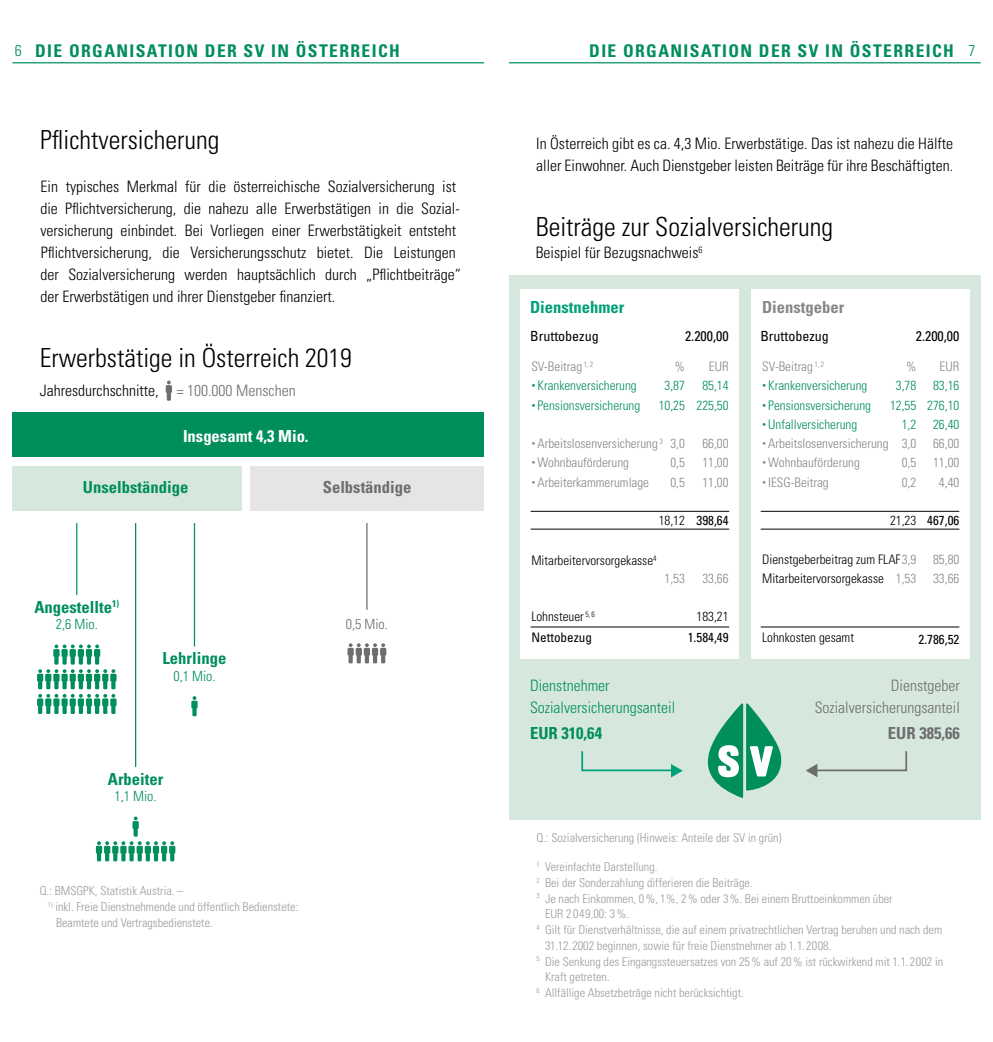
<style>
.page{position:relative;width:993px;height:1042px;background:#fff}
.page>*{position:absolute;margin:0;border:0;box-sizing:border-box;transform-origin:0 0}
.t1{font:300 condensed 26.25px "Univers";color:#000}
.t2{font:700 condensed 17.5px "Univers";letter-spacing:.08em;color:#008e5b}
.t3{font:700 condensed 16.62px "Univers";color:#008e5b}
.t4{font:700 condensed 16.62px "Univers";color:#6e6e6e}
.t5{font:700 condensed 16.62px "Univers";color:#fff}
.t6{font:700 condensed 16.62px "Univers";color:#00a078}
.t7{font:700 condensed 16.62px "Univers";color:#868786}
.t8{font:300 condensed 15.75px/21.9px "Univers";color:#000}
.t9{font:300 condensed 15.75px/21.9px "Univers";color:#008e5b}
.t10{font:300 condensed 15.75px/21.9px "Univers";color:#6e6e6e;text-align:right}
.t11{font:condensed 14px "Univers";color:#000}
.t12{font:300 condensed 14px "Univers";color:#008e5b}
.t13{font:300 condensed 14px "Univers";color:#6e6e6e}
.t14{font:300 condensed 13.12px/19.2px "Univers";color:#868786;text-align:justify}
.t15{font:300 condensed 13.12px/19.2px "Univers";color:#000;text-align:right}
.t16{font:300 condensed 13.12px/19.2px "Univers";color:#008e5b;text-align:center}
.t17{font:condensed 13.12px "Univers";color:#000}
.t18{font:300 condensed 12.25px/15.8px "Univers";color:#9c9c9d}
.s1{font-weight:300;font-size:15.75px}
.s2{color:#6e6e6e}
.s3{color:#868786}
.s4{font-family:"Montserrat";font-weight:700;font-stretch:normal}
.s5{font-weight:400}
.s6{font-family:"Montserrat";font-weight:700;font-stretch:normal;color:#008e5b}
.s7{color:#008e5b}
</style>
<div class="page">
<svg style="left:37px;top:644px;width:79px;height:70px"></svg>
<svg style="left:347px;top:643px;width:39px;height:20px"></svg>
<svg style="left:191px;top:696px;width:6px;height:20px"></svg>
<svg style="left:96px;top:816px;width:79px;height:45px"></svg>
<hr style="left:76px;top:523px;width:1px;height:72px;background:#008e5b">
<hr style="left:366px;top:523px;width:1px;height:87px;background:#6e6e6e">
<hr style="left:194px;top:523px;width:1px;height:123px;background:#008e5b">
<hr style="left:135px;top:523px;width:1px;height:244px;background:#008e5b">
<svg style="left:166px;top:381px;width:6px;height:20px"></svg>
<div style="left:12px;top:412px;width:472px;height:45px;background:#008e5b"></div>
<div style="left:12px;top:466px;width:229px;height:44px;background:#d6e7de"></div>
<div style="left:250px;top:466px;width:234px;height:44px;background:#e5e5e5"></div>
<hr style="left:509px;top:62px;width:471px;height:1px;background:#008e5b">
<hr style="left:12px;top:62px;width:472px;height:1px;background:#008e5b">
<div style="left:508px;top:275px;width:472px;height:545px;background:#d6e7de"></div>
<div style="left:520px;top:289px;width:218px;height:370px;background:#fff"></div>
<div style="left:750px;top:289px;width:218px;height:370px;background:#fff"></div>
<hr style="left:530px;top:511px;width:199px;height:1px;background:#000">
<hr style="left:760px;top:511px;width:198px;height:1px;background:#000">
<hr style="left:760px;top:529px;width:198px;height:1px;background:#000">
<hr style="left:760px;top:627px;width:198px;height:1px;background:#000">
<hr style="left:530px;top:529px;width:199px;height:1px;background:#000">
<hr style="left:530px;top:627px;width:199px;height:1px;background:#000">
<svg style="left:806px;top:751px;width:101px;height:26px"></svg>
<svg style="left:581px;top:703px;width:201px;height:95px"></svg>
<h2 class="t2" style="left:15px;top:40px;width:386px"><span class="s1">6</span> DIE ORGANISATION DER SV IN ÖSTERREICH</h2>
<h2 class="t2" style="left:589px;top:40px;width:388px">DIE ORGANISATION DER SV IN ÖSTERREICH <span class="s1">7</span></h2>
<h1 class="t1" style="left:40px;top:124px;width:181px">Pflichtversicherung</h1>
<p class="t8" style="left:40px;top:176px;width:422px">Ein typisches Merkmal für die österreichische Sozialversicherung ist die Pflichtversicherung, die nahezu alle Erwerbstätigen in die Sozial&shy;versicherung einbindet. Bei Vorliegen einer Erwerbstätigkeit entsteht Pflichtversicherung, die Versicherungsschutz bietet. Die Leistungen der Sozialversicherung werden hauptsächlich durch „Pflichtbeiträge“ der Erwerbstätigen und ihrer Dienstgeber finanziert.</p>
<h1 class="t1" style="left:40px;top:342px;width:313px">Erwerbstätige in Österreich 2019</h1>
<p class="t8" style="left:40px;top:380px;width:257px">Jahresdurchschnitte, <span class="s2">= 100.000 Menschen</span></p>
<h3 class="t5" style="left:183px;top:425px;width:127px">Insgesamt 4,3 Mio.</h3>
<h3 class="t3" style="left:83px;top:477px;width:107px">Unselbständige</h3>
<h3 class="t4" style="left:323px;top:477px;width:90px">Selbständige</h3>
<h3 class="t3" style="left:34px;top:596px;width:86px">Angestellte<sup>1)</sup></h3>
<p class="t12" style="left:56px;top:616px;width:43px">2,6 Mio.</p>
<p class="t13" style="left:346px;top:616px;width:43px">0,5 Mio.</p>
<h3 class="t3" style="left:162px;top:648px;width:65px">Lehrlinge</h3>
<p class="t12" style="left:173px;top:667px;width:43px">0,1 Mio.</p>
<h3 class="t3" style="left:108px;top:768px;width:57px">Arbeiter</h3>
<p class="t12" style="left:115px;top:788px;width:43px">1,1 Mio.</p>
<p class="t18" style="left:40px;top:883px;width:145px">Q.: BMSGPK, Statistik Austria. –</p>
<p class="t18" style="left:56px;top:898px;width:244px;text-indent:-8px"><sup>1)</sup> inkl. Freie Dienstnehmende und öffentlich Bedienstete:<br>Beamtete und Vertragsbedienstete.</p>
<p class="t8" style="left:536px;top:132px;width:418px">In Österreich gibt es ca. 4,3 Mio. Erwerbstätige. Das ist nahezu die Hälfte aller Einwohner. Auch Dienstgeber leisten Beiträge für ihre Beschäftigten.</p>
<h1 class="t1" style="left:535px;top:211px;width:299px">Beiträge zur Sozialversicherung</h1>
<p class="t8" style="left:535px;top:241px;width:168px">Beispiel für Bezugsnachweis<sup>6</sup></p>
<h3 class="t6" style="left:530px;top:297px;width:96px">Dienstnehmer</h3>
<p class="t11" style="left:530px;top:327px;width:70px">Bruttobezug</p>
<h3 class="t7" style="left:761px;top:297px;width:84px">Dienstgeber</h3>
<p class="t11" style="left:760px;top:327px;width:70px">Bruttobezug</p>
<p class="t11" style="left:684px;top:327px;width:45px">2.200,00</p>
<p class="t11" style="left:915px;top:327px;width:45px">2.200,00</p>
<p class="t16" style="left:531px;top:357px;width:110px;text-align:left"><span class="s3">SV-Beitrag</span> <sup>1,</sup> <sup>2<br></sup><span class="s4">·</span> Krankenversicherung <span class="s4">·</span> Pensionsversicherung</p>
<p class="t14" style="left:531px;top:434px;width:133px;text-align:left"><span class="s4">·</span> Arbeitslosenversicherung <sup>3 </sup><span class="s4">·</span> Wohnbauförderung<br><span class="s4">·</span> Arbeiterkammerumlage</p>
<p class="t14" style="left:674px;top:357px;width:12px">%</p>
<p class="t16" style="left:658px;top:376px;width:28px">3,87<br>10,25</p>
<p class="t14" style="left:670px;top:434px;width:16px">3,0<br>0,5<br>0,5</p>
<p class="t15" style="left:658px;top:511px;width:28px">18,12</p>
<p class="t15" style="left:531px;top:550px;width:127px">Mitarbeitervorsorgekasse<sup>4</sup></p>
<p class="t14" style="left:708px;top:357px;width:21px">EUR</p>
<p class="t16" style="left:696px;top:376px;width:34px">85,14<br>225,50</p>
<p class="t14" style="left:702px;top:434px;width:28px">66,00<br>11,00<br>11,00</p>
<p class="t17" style="left:696px;top:512px;width:34px">398,64</p>
<p class="t15" style="left:531px;top:606px;width:65px;line-height:21px;text-align:left">Lohnsteuer <sup>5,</sup> <sup>6<br></sup><span class="s5">Nettobezug</span></p>
<p class="t14" style="left:702px;top:568px;width:28px">33,66</p>
<p class="t15" style="left:696px;top:607px;width:34px">183,21</p>
<p class="t17" style="left:687px;top:629px;width:42px">1.584,49</p>
<p class="t14" style="left:664px;top:568px;width:22px">1,53</p>
<p class="t9" style="left:530px;top:675px;width:147px">Dienstnehmer<br>Sozialversicherungsanteil</p>
<h3 class="t3" style="left:530px;top:723px;width:74px">EUR 310,64</h3>
<p class="t14" style="left:761px;top:357px;width:128px;text-align:left">SV-Beitrag <sup>1,</sup> <sup>2<br></sup><span class="s6">·</span> <span class="s7">Krankenversicherung<br></span><span class="s6">·</span> <span class="s7">Pensionsversicherung<br></span><span class="s6">·</span> <span class="s7">Unfallversicherung<br></span><span class="s4">·</span> Arbeitslosenversicherung <span class="s4">·</span> Wohnbauförderung<br><span class="s4">·</span> IESG-Beitrag</p>
<p class="t14" style="left:905px;top:357px;width:12px">%</p>
<p class="t16" style="left:889px;top:376px;width:28px;text-align:right">3,78<br>12,55<br>1,2</p>
<p class="t14" style="left:901px;top:434px;width:16px">3,0<br>0,5<br>0,2</p>
<p class="t15" style="left:889px;top:511px;width:28px">21,23</p>
<p class="t15" style="left:761px;top:549px;width:156px">Dienstgeberbeitrag zum FLAF<span class="s3">3,9<br>1,53</span></p>
<p class="t15" style="left:761px;top:568px;width:123px">Mitarbeitervorsorgekasse</p>
<p class="t14" style="left:939px;top:357px;width:21px">EUR</p>
<p class="t16" style="left:926px;top:376px;width:34px">83,16<br>276,10<br>26,40</p>
<p class="t14" style="left:932px;top:434px;width:28px;text-align:center">66,00<br>11,00<br>4,40</p>
<p class="t17" style="left:926px;top:512px;width:34px">467,06</p>
<p class="t14" style="left:932px;top:549px;width:28px">85,80<br>33,66</p>
<p class="t15" style="left:761px;top:628px;width:93px">Lohnkosten gesamt</p>
<p class="t17" style="left:918px;top:631px;width:42px">2.786,52</p>
<p class="t10" style="left:814px;top:675px;width:147px">Dienstgeber<br>Sozialversicherungsanteil</p>
<h3 class="t4" style="left:887px;top:723px;width:74px">EUR 385,66</h3>
<p class="t18" style="left:536px;top:830px;width:246px">Q.: Sozialversicherung (Hinweis: Anteile der SV in grün)</p>
<p class="t18" style="left:536px;top:858px;width:123px"><sup>1</sup> Vereinfachte Darstellung.</p>
<p class="t18" style="left:536px;top:874px;width:218px"><sup>2</sup> Bei der Sonderzahlung differieren die Beiträge.</p>
<p class="t18" style="left:536px;top:890px;width:358px"><sup>3</sup> Je nach Einkommen, 0%, 1%, 2% oder 3%. Bei einem Bruttoeinkommen über</p>
<p class="t18" style="left:545px;top:906px;width:85px">EUR 2 049,00: 3%.</p>
<p class="t18" style="left:536px;top:921px;width:407px"><sup>4</sup> Gilt für Dienstverhältnisse, die auf einem privatrechtlichen Vertrag beruhen und nach dem</p>
<p class="t18" style="left:545px;top:937px;width:288px">31.12.2002 beginnen, sowie für freie Dienstnehmer ab 1.1.2008.</p>
<p class="t18" style="left:536px;top:953px;width:408px"><sup>5</sup> Die Senkung des Eingangssteuersatzes von 25% auf 20% ist rückwirkend mit 1.1.2002 in</p>
<p class="t18" style="left:545px;top:969px;width:66px">Kraft getreten.</p>
<p class="t18" style="left:536px;top:984px;width:209px"><sup>6</sup> Allfällige Absetzbeträge nicht berücksichtigt.</p>
</div>
